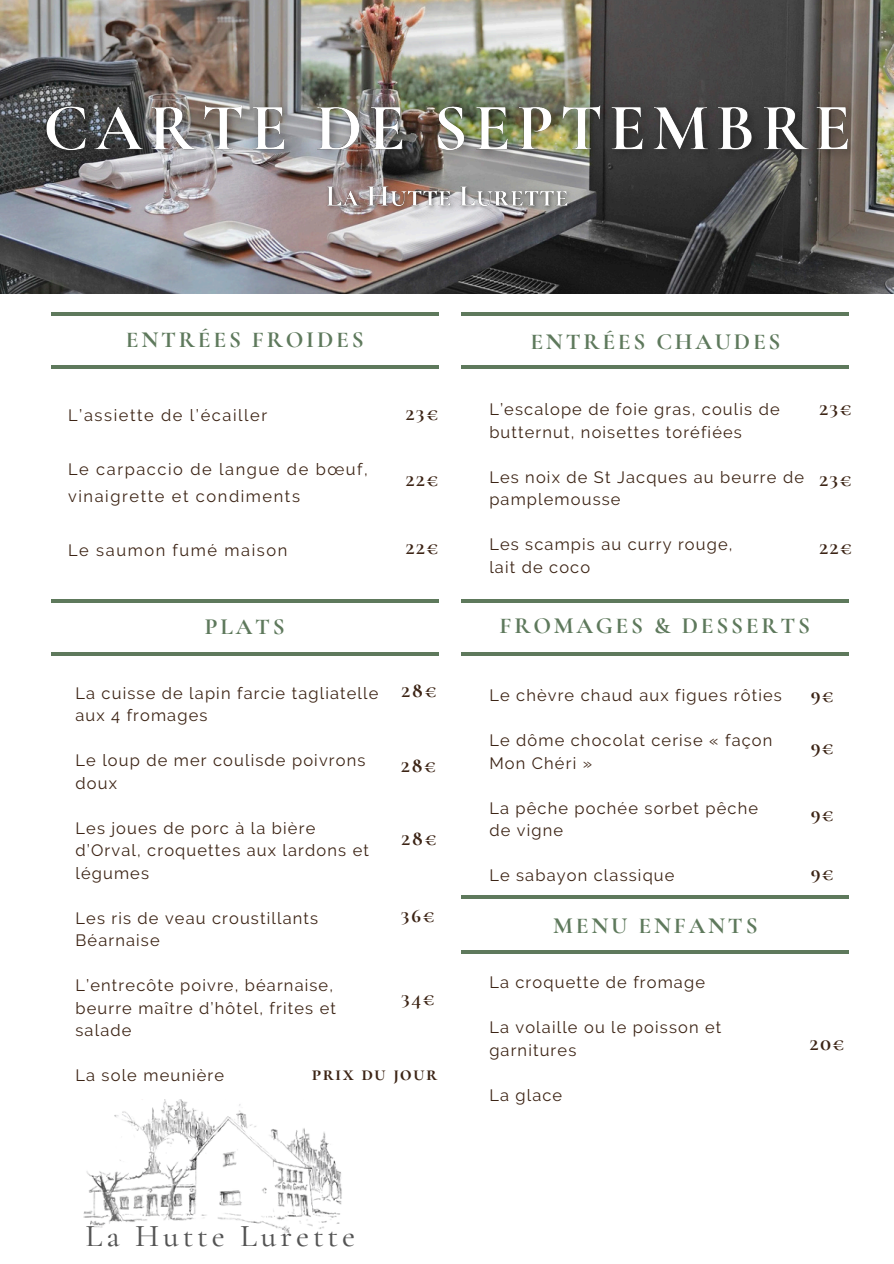
<style>
.page{position:relative;width:894px;height:1264px;background:#fff}
.page>*{position:absolute;margin:0;border:0;box-sizing:border-box;transform-origin:0 0}
.t1{font:500 31.65px "Cormorant Garamond";letter-spacing:.125em;color:#545454}
.t2{font:700 23.1px "Cormorant Garamond";letter-spacing:.12em;color:#5e795c}
.t3{font:700 20.25px "Cormorant SC";letter-spacing:.07em;color:#3c2415}
.t4{font:16.35px/22.5px "Raleway";letter-spacing:.07em;color:#3c2415}
.t5{font:16.35px/27px "Raleway";letter-spacing:.095em;color:#3c2415}
</style>
<div class="page">
<img style="left:0;top:0;width:892px;height:294px">
<hr style="left:461px;top:312px;width:387px;height:3px;background:#5e795c">
<hr style="left:461px;top:365px;width:387px;height:3px;background:#5e795c">
<img style="left:33px;top:88px;width:832px;height:82px">
<img style="left:319px;top:177px;width:258px;height:37px">
<hr style="left:51px;top:312px;width:387px;height:3px;background:#5e795c">
<hr style="left:51px;top:365px;width:387px;height:3px;background:#5e795c">
<hr style="left:51px;top:599px;width:387px;height:3px;background:#5e795c">
<hr style="left:51px;top:652px;width:387px;height:3px;background:#5e795c">
<hr style="left:461px;top:652px;width:387px;height:3px;background:#5e795c">
<hr style="left:461px;top:895px;width:387px;height:4px;background:#5e795c">
<hr style="left:461px;top:950px;width:387px;height:4px;background:#5e795c">
<hr style="left:461px;top:599px;width:387px;height:3px;background:#5e795c">
<img style="left:83px;top:1099px;width:259px;height:133px">
<h4 class="t2" style="left:126px;top:325px;width:239px">ENTRÉES FROIDES</h4>
<h3 class="t2" style="left:530px;top:327px;width:251px">ENTRÉES CHAUDES</h3>
<p class="t5" style="left:68px;top:401px;width:200px">L’assiette de l’écailler</p>
<h5 class="t5" style="left:68px;top:455px;width:301px">Le carpaccio de langue de bœuf, vinaigrette et condiments</h5>
<h5 class="t5" style="left:68px;top:536px;width:221px">Le saumon fumé maison</h5>
<h5 class="t3" style="left:405px;top:401px;width:34px">23€</h5>
<h5 class="t3" style="left:405px;top:467px;width:34px">22€</h5>
<h5 class="t3" style="left:405px;top:535px;width:34px">22€</h5>
<p class="t4" style="left:489px;top:398px;width:292px">L’escalope de foie gras, coulis de butternut, noisettes toréfiées</p>
<p class="t4" style="left:489px;top:465px;width:316px">Les noix de St Jacques au beurre de pamplemousse</p>
<p class="t4" style="left:489px;top:533px;width:245px">Les scampis au curry rouge,</p>
<p class="t4" style="left:489px;top:555px;width:102px">lait de coco</p>
<h5 class="t3" style="left:818px;top:396px;width:34px">23€</h5>
<h5 class="t3" style="left:818px;top:467px;width:34px">23€</h5>
<h3 class="t3" style="left:818px;top:535px;width:34px">22€</h3>
<h3 class="t2" style="left:205px;top:612px;width:81px">PLATS</h3>
<p class="t2" style="left:499px;top:611px;width:312px">FROMAGES &amp; DESSERTS</p>
<p class="t3" style="left:401px;top:678px;width:37px">28€</p>
<h3 class="t4" style="left:75px;top:681px;width:304px">La cuisse de lapin farcie tagliatelle aux 4 fromages</h3>
<h5 class="t4" style="left:75px;top:749px;width:291px">Le loup de mer coulisde poivrons</h5>
<p class="t4" style="left:75px;top:771px;width:43px">doux</p>
<p class="t4" style="left:75px;top:816px;width:295px">Les joues de porc à la bière d’Orval, croquettes aux lardons et légumes</p>
<p class="t4" style="left:75px;top:906px;width:244px">Les ris de veau croustillants</p>
<p class="t4" style="left:75px;top:929px;width:86px">Béarnaise</p>
<p class="t4" style="left:75px;top:974px;width:262px">L’entrecôte poivre, béarnaise, beurre maître d’hôtel, frites et salade</p>
<p class="t4" style="left:75px;top:1064px;width:150px">La sole meunière</p>
<p class="t3" style="left:400px;top:753px;width:37px">28€</p>
<h5 class="t3" style="left:401px;top:826px;width:37px">28€</h5>
<p class="t3" style="left:400px;top:903px;width:35px">36€</p>
<p class="t3" style="left:401px;top:986px;width:35px">34€</p>
<p class="t3" style="left:312px;top:1061px;width:127px">prix du jour</p>
<h5 class="t1" style="left:86px;top:1216px;width:271px">La Hutte Lurette</h5>
<h5 class="t4" style="left:489px;top:684px;width:294px">Le chèvre chaud aux figues rôties</h5>
<p class="t4" style="left:489px;top:729px;width:284px">Le dôme chocolat cerise « façon<br>Mon Chéri »</p>
<p class="t4" style="left:489px;top:796px;width:270px">La pêche pochée sorbet pêche</p>
<p class="t4" style="left:489px;top:819px;width:75px">de vigne</p>
<p class="t4" style="left:489px;top:864px;width:187px">Le sabayon classique</p>
<p class="t2" style="left:553px;top:911px;width:206px">MENU ENFANTS</p>
<h5 class="t4" style="left:489px;top:971px;width:217px">La croquette de fromage</h5>
<h5 class="t4" style="left:489px;top:1016px;width:233px">La volaille ou le poisson et garnitures</h5>
<h5 class="t4" style="left:489px;top:1083px;width:74px">La glace</h5>
<p class="t3" style="left:810px;top:683px;width:25px">9€</p>
<h5 class="t3" style="left:810px;top:735px;width:25px">9€</h5>
<h5 class="t3" style="left:810px;top:802px;width:25px">9€</h5>
<h5 class="t3" style="left:810px;top:860px;width:25px">9€</h5>
<h3 class="t3" style="left:809px;top:1031px;width:36px">20€</h3>
</div>
